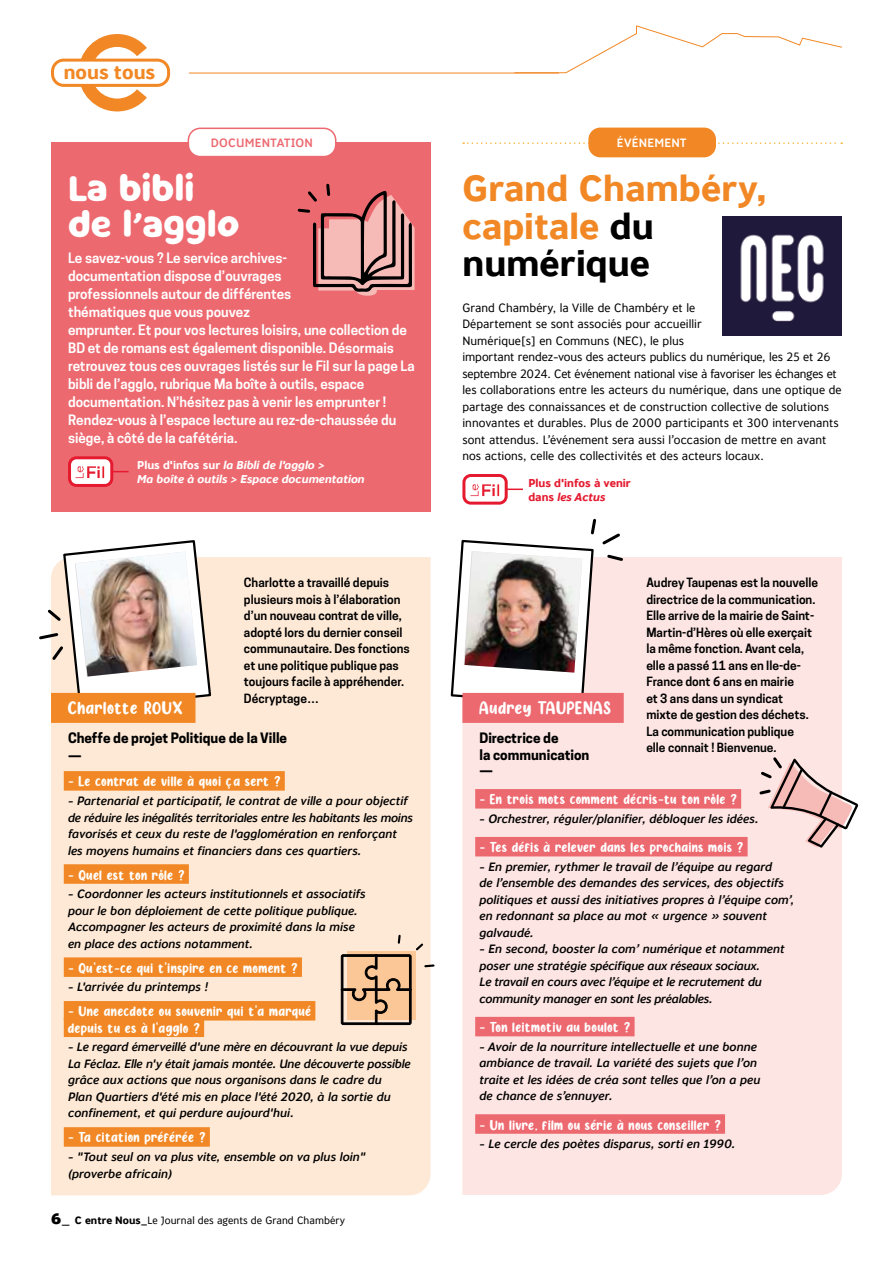
<style>
.page{position:relative;width:893px;height:1263px;background:#fff}
.page>*{position:absolute;margin:0;border:0;box-sizing:border-box;transform-origin:0 0}
.t1{font:700 36px/37.5px "Banjax";color:#f18825}
.t2{font:36px/36px "Milky Nice";color:#fff}
.t3{font:21px "Almond Nougat";letter-spacing:.02em;color:#fff}
.t4{font:700 19.5px "Banjax";color:#f18825}
.t5{font:16.5px/16.5px "Almond Nougat";letter-spacing:.02em;color:#fff}
.t6{font:600 13.5px/18px "Cooper Hewitt";color:#fff}
.t7{font:700 13.5px/16.2px "Cooper Hewitt";color:#000}
.t8{font:italic 500 12px/16.5px "Banjax";color:#000}
.t9{font:12px/16.5px "Banjax";color:#000}
.t10{font:600 12px/16.5px "Cooper Hewitt";color:#000}
.t11{font:italic 500 12px/16.5px "Banjax";letter-spacing:-.02em;color:#000}
.t12{font:500 12px "Banjax";letter-spacing:.01em;color:#ed6970}
.t13{font:500 12px "Banjax";letter-spacing:.01em;color:#fff}
.t14{font:italic 700 11.25px/13.5px "Banjax";color:#fff}
.t15{font:700 11.25px/13.5px "Banjax";color:#e51a2f}
.t16{font:10.5px "Banjax";color:#000}
.s1{font-style:normal}
.s2{color:#000}
.s3{font-style:italic}
.s4{font-weight:900;font-size:15px}
.s5{font-size:15px}
.s6{font-weight:700}
</style>
<div class="page">
<hr style="left:189px;top:73px;width:370px;height:1px;background:#f18825">
<svg style="left:78px;top:34px;width:69px;height:77px"></svg>
<div style="left:53px;top:60px;width:116px;height:25px;background:#fff;border-radius:11px"></div>
<div style="left:51px;top:59px;width:119px;height:28px;border:3px solid #f18825;border-radius:11px"></div>
<svg style="left:514px;top:25px;width:328px;height:48px"></svg>
<div style="left:51px;top:557px;width:380px;height:638px;background:#fee9d6"></div>
<svg style="left:39px;top:540px;width:173px;height:171px"></svg>
<img style="left:76px;top:552px;width:121px;height:124px">
<div style="left:51px;top:693px;width:144px;height:30px;background:#f18825"></div>
<div style="left:64px;top:771px;width:221px;height:20px;background:#f18825"></div>
<div style="left:64px;top:864px;width:125px;height:20px;background:#f18825"></div>
<div style="left:64px;top:957px;width:238px;height:20px;background:#f18825"></div>
<div style="left:64px;top:1001px;width:251px;height:19px;background:#f18825"></div>
<div style="left:64px;top:1017px;width:140px;height:20px;background:#f18825"></div>
<div style="left:64px;top:1127px;width:146px;height:20px;background:#f18825"></div>
<div style="left:462px;top:557px;width:380px;height:638px;background:#fce5e2"></div>
<div style="left:475px;top:789px;width:266px;height:19px;background:#ed6970"></div>
<div style="left:475px;top:837px;width:273px;height:19px;background:#ed6970"></div>
<div style="left:475px;top:1017px;width:160px;height:19px;background:#ed6970"></div>
<div style="left:475px;top:1114px;width:250px;height:20px;background:#ed6970"></div>
<svg style="left:463px;top:142px;width:379px;height:2px"></svg>
<div style="left:588px;top:128px;width:128px;height:29px;background:#f18825;border-radius:12px"></div>
<img style="left:470px;top:484px;width:30px;height:13px">
<div style="left:462px;top:474px;width:46px;height:31px;border:3px solid #e51a2f;border-radius:7px"></div>
<svg style="left:506px;top:488px;width:17px;height:2px"></svg>
<img style="left:723px;top:217px;width:119px;height:119px">
<div style="left:51px;top:142px;width:380px;height:370px;background:#ed6970"></div>
<div style="left:70px;top:458px;width:42px;height:27px;background:#fff;border-radius:7px"></div>
<img style="left:75px;top:466px;width:30px;height:13px">
<div style="left:68px;top:456px;width:45px;height:31px;border:3px solid #e51a2f;border-radius:7px"></div>
<svg style="left:112px;top:471px;width:17px;height:1px"></svg>
<div style="left:188px;top:128px;width:148px;height:29px;background:#fff;border-radius:12px"></div>
<div style="left:188px;top:128px;width:148px;height:29px;border:2px solid #ed6970;border-radius:12px"></div>
<svg style="left:341px;top:933px;width:94px;height:92px;background:#d3b498"></svg>
<svg style="left:450px;top:518px;width:175px;height:189px"></svg>
<img style="left:464px;top:551px;width:118px;height:122px">
<div style="left:462px;top:693px;width:162px;height:30px;background:#ed6970"></div>
<svg style="left:757px;top:755px;width:101px;height:93px;background:#e1c6c4"></svg>
<svg style="left:297px;top:183px;width:118px;height:113px"></svg>
<h3 class="t4" style="left:64px;top:57px;width:93px">nous tous</h3>
<p class="t12" style="left:211px;top:134px;width:103px">DOCUMENTATION</p>
<h1 class="t2" style="left:68px;top:170px;width:173px">La bibli de l’agglo</h1>
<p class="t6" style="left:68px;top:249px;width:348px">Le savez-vous ? Le service archives-<br>documentation dispose d’ouvrages<br>professionnels autour de différentes<br>thématiques que vous pouvez<br>emprunter. Et pour vos lectures loisirs, une collection de BD et de romans est également disponible. Désormais retrouvez tous ces ouvrages listés sur le Fil sur la page La bibli de l’agglo, rubrique Ma boîte à outils, espace documentation. N’hésitez pas à venir les emprunter !<br>Rendez-vous à l’espace lecture au rez-de-chaussée du siège, à côté de la cafétéria.</p>
<p class="t14" style="left:137px;top:458px;width:229px"><span class="s1">Plus d'infos sur</span> la Bibli de l'agglo &gt;<br>Ma boîte à outils &gt; Espace documentation</p>
<p class="t13" style="left:617px;top:134px;width:71px">ÉVÉNEMENT</p>
<h1 class="t1" style="left:462px;top:167px;width:306px">Grand Chambéry, capitale <span class="s2">du numérique</span></h1>
<p class="t9" style="left:462px;top:298px;width:381px">Grand Chambéry, la Ville de Chambéry et le<br>Département se sont associés pour accueillir<br>Numérique[s] en Communs (NEC), le plus<br>important rendez-vous des acteurs publics du numérique, les 25 et 26 septembre 2024. Cet événement national vise à favoriser les échanges et les collaborations entre les acteurs du numérique, dans une optique de partage des connaissances et de construction collective de solutions innovantes et durables. Plus de 2000 participants et 300 intervenants sont attendus. L’événement sera aussi l’occasion de mettre en avant nos actions, celle des collectivités et des acteurs locaux.</p>
<p class="t15" style="left:528px;top:476px;width:104px">Plus d'infos à venir dans <span class="s3">les Actus</span></p>
<p class="t10" style="left:244px;top:575px;width:167px">Charlotte a travaillé depuis plusieurs mois à l’élaboration d’un nouveau contrat de ville, adopté lors du dernier conseil communautaire. Des fonctions et une politique publique pas toujours facile à appréhender.<br>Décryptage…</p>
<p class="t10" style="left:646px;top:575px;width:173px">Audrey Taupenas est la nouvelle directrice de la communication.<br>Elle arrive de la mairie de Saint-<br>Martin-d’Hères où elle exerçait la même fonction. Avant cela, elle a passé 11 ans en Ile-de-<br>France dont 6 ans en mairie<br>et 3 ans dans un syndicat<br>mixte de gestion des déchets.<br>La communication publique<br>elle connait ! Bienvenue.</p>
<h2 class="t3" style="left:68px;top:698px;width:117px">Charlotte ROUX</h2>
<p class="t7" style="left:68px;top:729px;width:221px;line-height:18px">Cheffe de projet Politique de la Ville —</p>
<h3 class="t5" style="left:68px;top:773px;width:214px">- Le contrat de ville à quoi ça sert ?</h3>
<p class="t8" style="left:68px;top:792px;width:346px">- Partenarial et participatif, le contrat de ville a pour objectif de réduire les inégalités territoriales entre les habitants les moins favorisés et ceux du reste de l'agglomération en renforçant les moyens humains et financiers dans ces quartiers.</p>
<h3 class="t5" style="left:68px;top:866px;width:118px">- Quel est ton rôle ?</h3>
<p class="t8" style="left:68px;top:885px;width:299px">- Coordonner les acteurs institutionnels et associatifs pour le bon déploiement de cette politique publique.<br>Accompagner les acteurs de proximité dans la mise en place des actions notamment.</p>
<h3 class="t5" style="left:68px;top:959px;width:231px">- Qu'est-ce qui t'inspire en ce moment ?</h3>
<p class="t8" style="left:68px;top:978px;width:142px">- L'arrivée du printemps !</p>
<h3 class="t5" style="left:68px;top:1003px;width:245px">- Une anecdote ou souvenir qui t'a marqué depuis tu es à l'agglo ?</h3>
<p class="t8" style="left:68px;top:1038px;width:344px">- Le regard émerveillé d'une mère en découvrant la vue depuis La Féclaz. Elle n'y était jamais montée. Une découverte possible grâce aux actions que nous organisons dans le cadre du<br>Plan Quartiers d'été mis en place l'été 2020, à la sortie du confinement, et qui perdure aujourd'hui.</p>
<h3 class="t5" style="left:68px;top:1129px;width:139px">- Ta citation préférée ?</h3>
<p class="t8" style="left:68px;top:1148px;width:299px">- "Tout seul on va plus vite, ensemble on va plus loin" (proverbe africain)</p>
<h2 class="t3" style="left:479px;top:698px;width:133px">Audrey TAUPENAS</h2>
<p class="t7" style="left:479px;top:730px;width:111px">Directrice de<br>la communication —</p>
<h3 class="t5" style="left:479px;top:791px;width:259px">- En trois mots comment décris-tu ton rôle ?</h3>
<p class="t8" style="left:479px;top:810px;width:281px">- Orchestrer, réguler/planifier, débloquer les idées.</p>
<h3 class="t5" style="left:479px;top:839px;width:266px">- Tes défis à relever dans les prochains mois ?</h3>
<p class="t8" style="left:479px;top:858px;width:316px">- En premier, rythmer le travail de l’équipe au regard<br>de l’ensemble des demandes des services, des objectifs politiques et aussi des initiatives propres à l’équipe com’, en redonnant sa place au mot « urgence » souvent galvaudé.</p>
<p class="t11" style="left:479px;top:940px;width:307px">- En second, booster la com’ numérique et notamment poser une stratégie spécifique aux réseaux sociaux.<br>Le travail en cours avec l’équipe et le recrutement du community manager en sont les préalables.</p>
<h3 class="t5" style="left:479px;top:1019px;width:153px">- Ton leitmotiv au boulot ?</h3>
<p class="t8" style="left:479px;top:1037px;width:283px">- Avoir de la nourriture intellectuelle et une bonne ambiance de travail. La variété des sujets que l’on traite et les idées de créa sont telles que l’on a peu de chance de s’ennuyer.</p>
<h3 class="t5" style="left:479px;top:1116px;width:243px">- Un livre, film ou série à nous conseiller ?</h3>
<p class="t8" style="left:479px;top:1135px;width:257px">- Le cercle des poètes disparus, sorti en 1990.</p>
<p class="t16" style="left:51px;top:1212px;width:296px"><span class="s4">6</span><span class="s5">_</span> <span class="s6">C entre Nous_</span>Le Journal des agents de Grand Chambéry</p>
</div>
